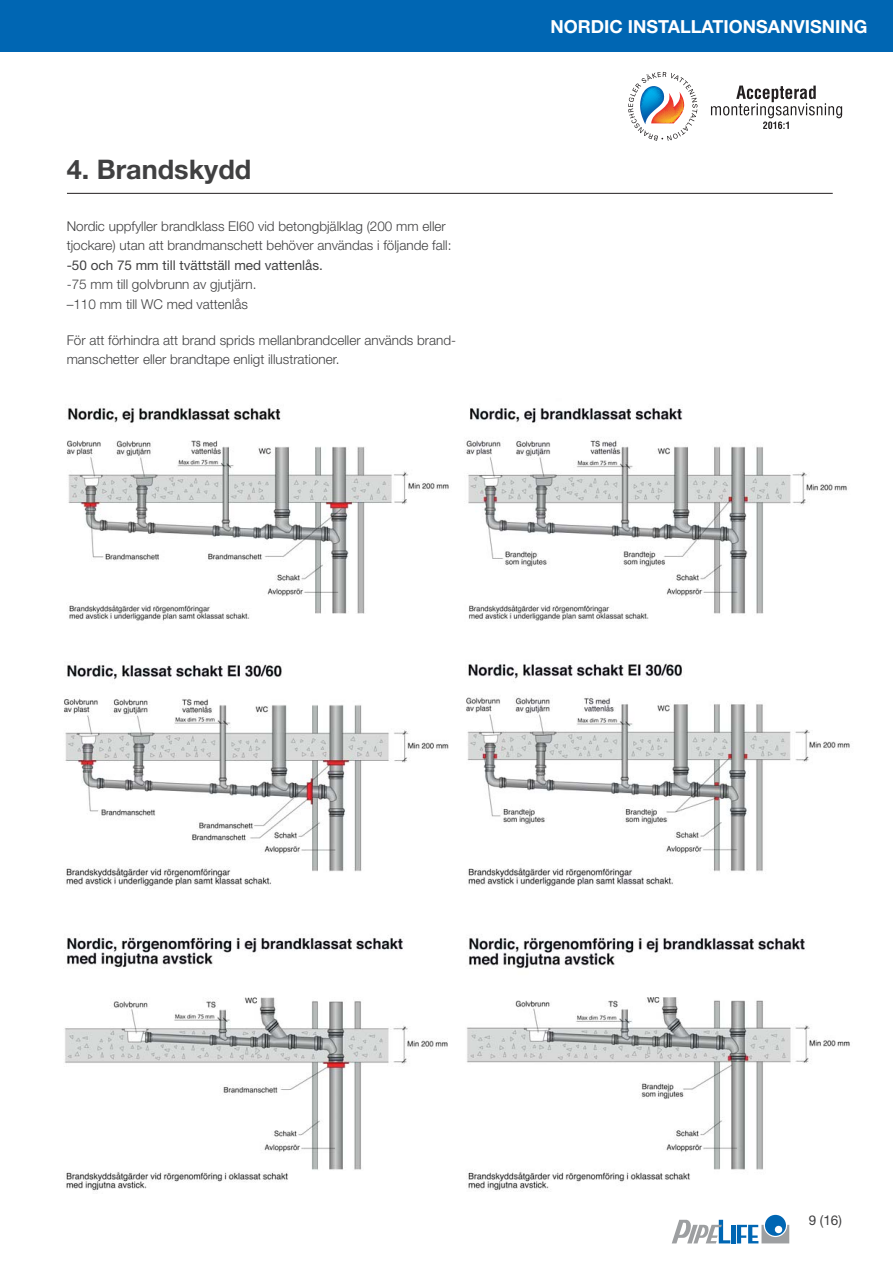
<style>
.page{position:relative;width:893px;height:1263px;background:#fff}
.page>*{position:absolute;margin:0;border:0;box-sizing:border-box;transform-origin:0 0}
.t1{font:700 27px "Helvetica Neue";color:#404041}
.t2{font:700 18px "Helvetica Neue";color:#fff}
.t3{font:300 13.5px/19.5px "Helvetica Neue";color:#404041}
.t4{font:13.5px "Helvetica Neue";color:#404041}
</style>
<div class="page">
<div style="left:0;top:0;width:892px;height:51px;background:#0066b3"></div>
<hr style="left:731px;top:1225px;width:4px;height:18px;background:#0066b3">
<svg style="left:736px;top:1215px;width:53px;height:28px"></svg>
<svg style="left:672px;top:1220px;width:58px;height:23px"></svg>
<hr style="left:67px;top:193px;width:765px;height:1px;background:#231f20">
<img style="left:68px;top:408px;width:213px;height:15px">
<img style="left:67px;top:440px;width:382px;height:181px">
<img style="left:470px;top:408px;width:213px;height:15px">
<img style="left:465px;top:439px;width:382px;height:182px">
<img style="left:67px;top:664px;width:215px;height:16px">
<img style="left:64px;top:698px;width:385px;height:191px">
<img style="left:468px;top:663px;width:214px;height:16px">
<img style="left:466px;top:697px;width:384px;height:189px">
<img style="left:64px;top:934px;width:384px;height:257px">
<img style="left:469px;top:937px;width:336px;height:32px">
<img style="left:467px;top:997px;width:383px;height:194px">
<svg style="left:628px;top:72px;width:69px;height:69px"></svg>
<svg style="left:711px;top:86px;width:131px;height:43px"></svg>
<h1 class="t1" style="left:67px;top:160px;width:186px">4. Brandskydd</h1>
<p class="t3" style="left:67px;top:218px;width:386px">Nordic uppfyller brandklass EI60 vid betongbjälklag (200 mm eller tjockare) utan att brandmanschett behöver användas i följande fall:</p>
<p class="t4" style="left:67px;top:260px;width:258px">-50 och 75 mm till tvättställ med vattenlås.</p>
<p class="t3" style="left:67px;top:276px;width:191px">-75 mm till golvbrunn av gjutjärn. –110 mm till WC med vattenlås</p>
<p class="t3" style="left:67px;top:332px;width:391px">För att förhindra att brand sprids mellanbrandceller används brand&shy;manschetter eller brandtape enligt illustrationer.</p>
<h2 class="t2" style="left:550px;top:20px;width:318px">NORDIC INSTALLATIONSANVISNING</h2>
<p class="t4" style="left:808px;top:1216px;width:35px">9 (16)</p>
</div>
